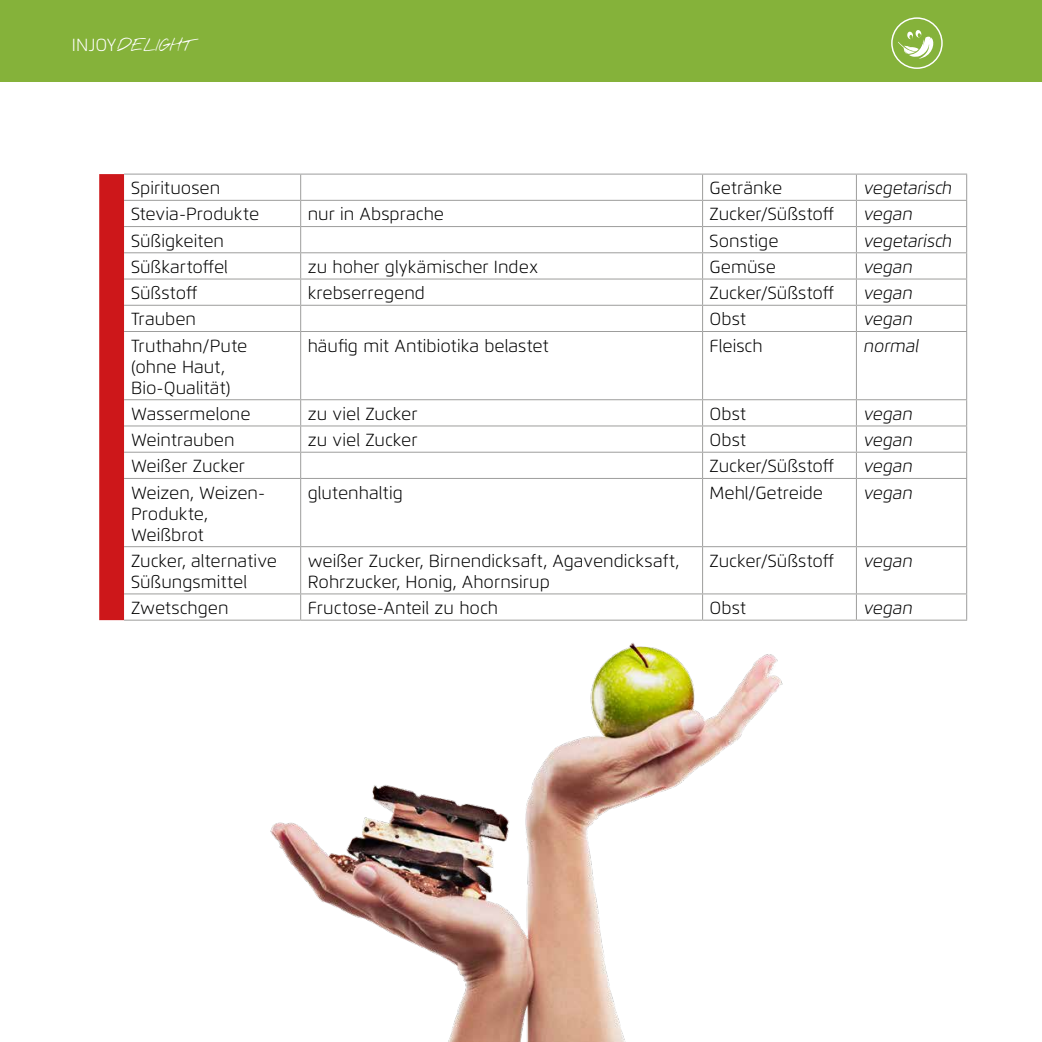
<style>
.page{position:relative;width:1042px;height:1042px;background:#fff}
.page>*{position:absolute;margin:0;border:0;box-sizing:border-box;transform-origin:0 0}
.t1{font:300 17.5px/21px "Flexo";color:#000}
.t2{font:italic 300 17.5px "Flexo";color:#000}
.t3{font:17.5px "Nothing You Could Do";color:#fff}
.s1{font-family:"Flexo";font-weight:300}
</style>
<div class="page">
<div style="left:0;top:0;width:1042px;height:82px;background:#85b23a"></div>
<div style="left:891px;top:17px;width:51px;height:52px;border:1px solid #fff;border-radius:50%"></div>
<svg style="left:898px;top:30px;width:36px;height:29px"></svg>
<div style="left:99px;top:174px;width:25px;height:446px;background:#cd171a"></div>
<hr style="left:124px;top:174px;width:177px;height:1px;background:#9d9d9c">
<hr style="left:301px;top:174px;width:401px;height:1px;background:#9d9d9c">
<hr style="left:702px;top:174px;width:154px;height:1px;background:#9d9d9c">
<hr style="left:124px;top:200px;width:177px;height:1px;background:#9d9d9c">
<hr style="left:301px;top:200px;width:401px;height:1px;background:#9d9d9c">
<hr style="left:702px;top:200px;width:154px;height:1px;background:#9d9d9c">
<hr style="left:856px;top:200px;width:111px;height:1px;background:#9d9d9c">
<hr style="left:124px;top:226px;width:177px;height:1px;background:#9d9d9c">
<hr style="left:301px;top:226px;width:401px;height:1px;background:#9d9d9c">
<hr style="left:702px;top:226px;width:154px;height:1px;background:#9d9d9c">
<hr style="left:856px;top:226px;width:111px;height:1px;background:#9d9d9c">
<hr style="left:124px;top:252px;width:177px;height:1px;background:#9d9d9c">
<hr style="left:301px;top:252px;width:401px;height:1px;background:#9d9d9c">
<hr style="left:702px;top:252px;width:154px;height:1px;background:#9d9d9c">
<hr style="left:856px;top:252px;width:111px;height:1px;background:#9d9d9c">
<hr style="left:124px;top:279px;width:177px;height:1px;background:#9d9d9c">
<hr style="left:301px;top:279px;width:401px;height:1px;background:#9d9d9c">
<hr style="left:702px;top:279px;width:154px;height:1px;background:#9d9d9c">
<hr style="left:856px;top:279px;width:111px;height:1px;background:#9d9d9c">
<hr style="left:124px;top:305px;width:177px;height:1px;background:#9d9d9c">
<hr style="left:301px;top:305px;width:401px;height:1px;background:#9d9d9c">
<svg style="left:300px;top:174px;width:1px;height:157px"></svg>
<hr style="left:702px;top:305px;width:154px;height:1px;background:#9d9d9c">
<svg style="left:702px;top:174px;width:1px;height:157px"></svg>
<hr style="left:856px;top:305px;width:111px;height:1px;background:#9d9d9c">
<svg style="left:856px;top:175px;width:1px;height:156px"></svg>
<svg style="left:966px;top:175px;width:1px;height:156px"></svg>
<hr style="left:124px;top:331px;width:177px;height:1px;background:#9d9d9c">
<hr style="left:301px;top:331px;width:401px;height:1px;background:#9d9d9c">
<hr style="left:300px;top:332px;width:1px;height:67px;background:#9d9d9c">
<hr style="left:702px;top:331px;width:154px;height:1px;background:#9d9d9c">
<hr style="left:702px;top:332px;width:1px;height:67px;background:#9d9d9c">
<hr style="left:856px;top:331px;width:111px;height:1px;background:#9d9d9c">
<hr style="left:856px;top:332px;width:1px;height:67px;background:#9d9d9c">
<hr style="left:966px;top:332px;width:1px;height:67px;background:#9d9d9c">
<hr style="left:124px;top:399px;width:177px;height:1px;background:#9d9d9c">
<hr style="left:301px;top:399px;width:401px;height:1px;background:#9d9d9c">
<hr style="left:702px;top:399px;width:154px;height:1px;background:#9d9d9c">
<hr style="left:856px;top:399px;width:111px;height:1px;background:#9d9d9c">
<hr style="left:124px;top:425px;width:177px;height:1px;background:#9d9d9c">
<hr style="left:301px;top:425px;width:401px;height:1px;background:#9d9d9c">
<hr style="left:702px;top:425px;width:154px;height:1px;background:#9d9d9c">
<hr style="left:856px;top:425px;width:111px;height:1px;background:#9d9d9c">
<hr style="left:124px;top:452px;width:177px;height:1px;background:#9d9d9c">
<hr style="left:301px;top:452px;width:401px;height:1px;background:#9d9d9c">
<svg style="left:300px;top:400px;width:1px;height:78px"></svg>
<hr style="left:702px;top:452px;width:154px;height:1px;background:#9d9d9c">
<svg style="left:702px;top:400px;width:1px;height:78px"></svg>
<hr style="left:856px;top:452px;width:111px;height:1px;background:#9d9d9c">
<svg style="left:856px;top:400px;width:1px;height:78px"></svg>
<svg style="left:966px;top:400px;width:1px;height:78px"></svg>
<hr style="left:124px;top:478px;width:177px;height:1px;background:#9d9d9c">
<hr style="left:301px;top:478px;width:401px;height:1px;background:#9d9d9c">
<hr style="left:300px;top:479px;width:1px;height:67px;background:#9d9d9c">
<hr style="left:702px;top:478px;width:154px;height:1px;background:#9d9d9c">
<hr style="left:702px;top:479px;width:1px;height:67px;background:#9d9d9c">
<hr style="left:856px;top:478px;width:111px;height:1px;background:#9d9d9c">
<hr style="left:856px;top:479px;width:1px;height:67px;background:#9d9d9c">
<hr style="left:966px;top:479px;width:1px;height:67px;background:#9d9d9c">
<hr style="left:124px;top:546px;width:177px;height:1px;background:#9d9d9c">
<hr style="left:301px;top:546px;width:401px;height:1px;background:#9d9d9c">
<hr style="left:300px;top:547px;width:1px;height:46px;background:#9d9d9c">
<hr style="left:702px;top:546px;width:154px;height:1px;background:#9d9d9c">
<hr style="left:702px;top:547px;width:1px;height:46px;background:#9d9d9c">
<hr style="left:856px;top:546px;width:111px;height:1px;background:#9d9d9c">
<hr style="left:856px;top:547px;width:1px;height:46px;background:#9d9d9c">
<hr style="left:966px;top:547px;width:1px;height:46px;background:#9d9d9c">
<hr style="left:124px;top:593px;width:177px;height:1px;background:#9d9d9c">
<hr style="left:856px;top:593px;width:111px;height:1px;background:#9d9d9c">
<svg style="left:966px;top:594px;width:1px;height:26px"></svg>
<hr style="left:124px;top:620px;width:177px;height:1px;background:#9d9d9c">
<hr style="left:856px;top:620px;width:111px;height:1px;background:#9d9d9c">
<hr style="left:856px;top:174px;width:111px;height:1px;background:#9d9d9c">
<img style="left:178px;top:558px;width:711px;height:484px">
<p class="t3" style="left:72px;top:35px;width:121px"><span class="s1">INJOY</span>DELIGHT</p>
<p class="t1" style="left:131px;top:178px;width:91px">Spirituosen</p>
<p class="t1" style="left:709px;top:178px;width:74px">Getränke</p>
<p class="t2" style="left:863px;top:177px;width:90px">vegetarisch</p>
<p class="t1" style="left:131px;top:204px;width:130px">Stevia-Produkte</p>
<p class="t1" style="left:308px;top:204px;width:138px">nur in Absprache</p>
<p class="t1" style="left:709px;top:204px;width:126px">Zucker/Süßstoff</p>
<p class="t2" style="left:863px;top:204px;width:50px">vegan</p>
<p class="t1" style="left:131px;top:230px;width:95px">Süßigkeiten</p>
<p class="t1" style="left:709px;top:230px;width:70px">Sonstige</p>
<p class="t2" style="left:863px;top:230px;width:90px">vegetarisch</p>
<p class="t1" style="left:131px;top:256px;width:98px">Süßkartoffel</p>
<p class="t1" style="left:308px;top:256px;width:232px">zu hoher glykämischer Index</p>
<p class="t1" style="left:709px;top:256px;width:68px">Gemüse</p>
<p class="t2" style="left:863px;top:256px;width:50px">vegan</p>
<p class="t1" style="left:131px;top:282px;width:68px">Süßstoff</p>
<p class="t1" style="left:308px;top:282px;width:119px">krebserregend</p>
<p class="t1" style="left:709px;top:282px;width:126px">Zucker/Süßstoff</p>
<p class="t2" style="left:863px;top:282px;width:50px">vegan</p>
<p class="t1" style="left:131px;top:309px;width:67px">Trauben</p>
<p class="t1" style="left:709px;top:309px;width:38px">Obst</p>
<p class="t2" style="left:863px;top:309px;width:50px">vegan</p>
<p class="t1" style="left:131px;top:335px;width:118px">Truthahn/Pute (ohne Haut,<br>Bio-Qualität)</p>
<p class="t1" style="left:308px;top:335px;width:243px">häufig mit Antibiotika belastet</p>
<p class="t1" style="left:709px;top:335px;width:55px">Fleisch</p>
<p class="t2" style="left:863px;top:335px;width:57px">normal</p>
<p class="t1" style="left:131px;top:403px;width:121px">Wassermelone</p>
<p class="t1" style="left:308px;top:403px;width:111px">zu viel Zucker</p>
<p class="t1" style="left:709px;top:403px;width:38px">Obst</p>
<p class="t2" style="left:863px;top:403px;width:50px">vegan</p>
<p class="t1" style="left:131px;top:429px;width:105px">Weintrauben</p>
<p class="t1" style="left:308px;top:429px;width:111px">zu viel Zucker</p>
<p class="t1" style="left:709px;top:429px;width:38px">Obst</p>
<p class="t2" style="left:863px;top:429px;width:50px">vegan</p>
<p class="t1" style="left:131px;top:456px;width:116px">Weißer Zucker</p>
<p class="t1" style="left:709px;top:456px;width:126px">Zucker/Süßstoff</p>
<p class="t2" style="left:863px;top:456px;width:50px">vegan</p>
<p class="t1" style="left:131px;top:482px;width:136px">Weizen, Weizen-<br>Produkte,<br>Weißbrot</p>
<p class="t1" style="left:308px;top:482px;width:97px">glutenhaltig</p>
<p class="t1" style="left:709px;top:482px;width:115px">Mehl/Getreide</p>
<p class="t2" style="left:863px;top:482px;width:50px">vegan</p>
<p class="t1" style="left:131px;top:550px;width:147px">Zucker, alternative<br>Süßungsmittel</p>
<p class="t1" style="left:308px;top:550px;width:373px">weißer Zucker, Birnendicksaft, Agavendicksaft,<br>Rohrzucker, Honig, Ahornsirup</p>
<p class="t1" style="left:709px;top:550px;width:126px">Zucker/Süßstoff</p>
<p class="t2" style="left:863px;top:550px;width:50px">vegan</p>
<p class="t1" style="left:131px;top:597px;width:99px">Zwetschgen</p>
<p class="t1" style="left:308px;top:597px;width:192px">Fructose-Anteil zu hoch</p>
<p class="t1" style="left:709px;top:597px;width:38px">Obst</p>
<p class="t2" style="left:863px;top:597px;width:50px">vegan</p>
</div>
